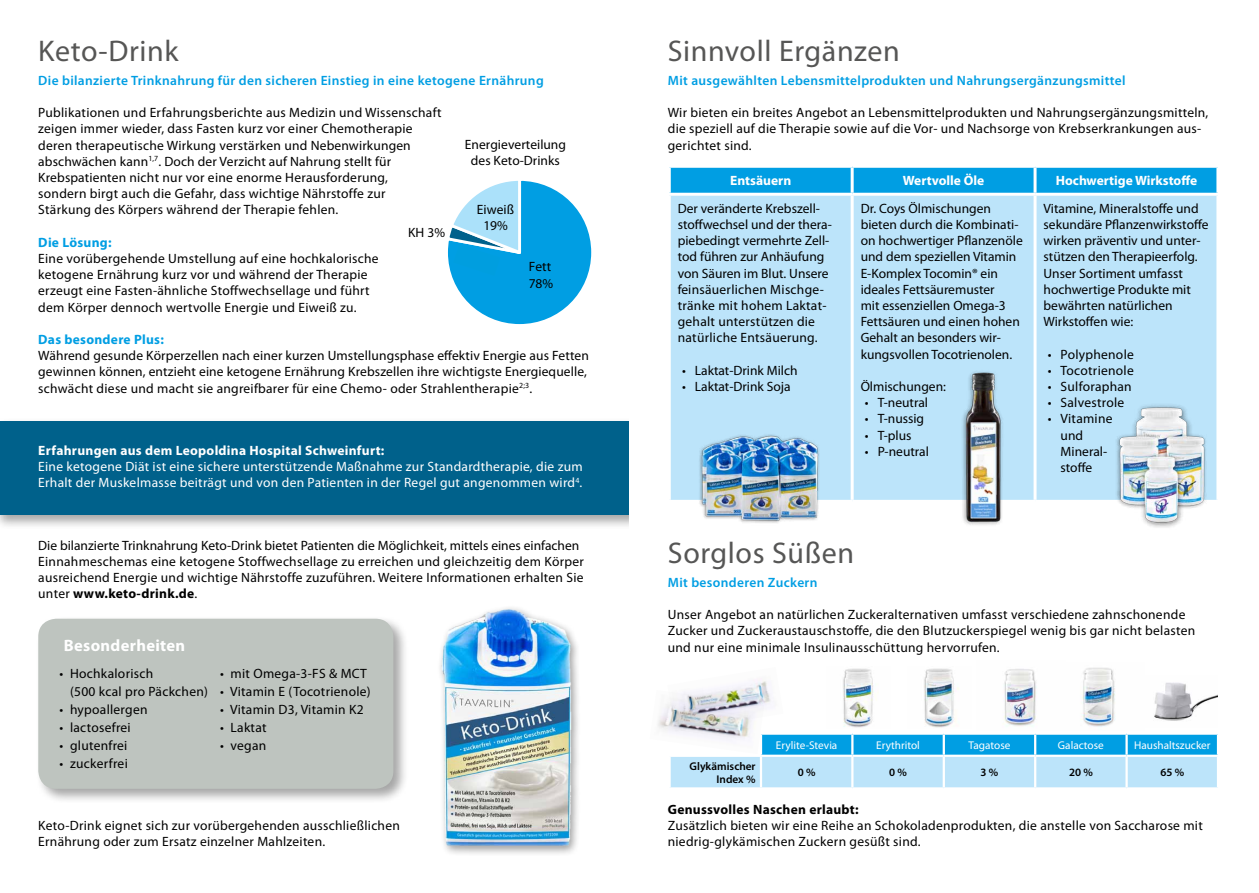
<style>
.page{position:relative;width:1259px;height:893px;background:#fff}
.page>*{position:absolute;margin:0;border:0;box-sizing:border-box;transform-origin:0 0}
.t1{font:30px "Myriad Pro";letter-spacing:.02em;color:#565655}
.t2{font:700 16.5px "Myriad Pro";letter-spacing:.02em;color:#fff}
.t3{font:13.5px/16.2px "Myriad Pro";letter-spacing:.02em;color:#000}
.t4{font:13.5px/16.2px "Myriad Pro";color:#000}
.t5{font:600 13.5px "Myriad Pro";letter-spacing:.025em;color:#009ee3}
.t6{font:13.5px/16.2px "Myriad Pro";letter-spacing:.02em;color:#fff}
.t7{font:700 13.5px "Myriad Pro";letter-spacing:.015em;color:#fff}
.t8{font:700 13.5px "Myriad Pro";letter-spacing:.02em;color:#000}
.t9{font:700 13.5px "Myriad Pro";letter-spacing:.02em;color:#009ee3}
.t10{font:11.25px "Myriad Pro";color:#fff}
.t11{font:600 11.25px/13.5px "Myriad Pro";color:#000;text-align:right}
.s1{font-weight:700}
</style>
<div class="page">
<div style="left:35px;top:616px;width:373px;height:188px;background:#000;opacity:.35"></div>
<div style="left:38px;top:619px;width:355px;height:170px;background:#bec4bf;border-radius:18px"></div>
<div style="left:0;top:418px;width:644px;height:111px;background:#000;opacity:.35"></div>
<div style="left:0;top:421px;width:629px;height:93px;background:#00618b"></div>
<img style="left:365px;top:608px;width:213px;height:246px">
<div style="left:629px;top:341px;width:39px;height:201px;background:#fff"></div>
<div style="left:671px;top:168px;width:545px;height:25px;background:#009ee3"></div>
<div style="left:671px;top:196px;width:545px;height:304px;background:#bce4fa"></div>
<hr style="left:850px;top:168px;width:3px;height:25px;background:#fff">
<hr style="left:1033px;top:168px;width:3px;height:25px;background:#fff">
<hr style="left:850px;top:196px;width:3px;height:304px;background:#fff">
<hr style="left:1033px;top:196px;width:3px;height:304px;background:#fff">
<img style="left:843px;top:668px;width:31px;height:60px">
<img style="left:924px;top:668px;width:35px;height:60px">
<img style="left:1004px;top:669px;width:33px;height:57px">
<img style="left:1080px;top:667px;width:35px;height:60px">
<img style="left:1154px;top:682px;width:63px;height:39px">
<svg style="left:670px;top:735px;width:547px;height:52px;background:#7cccf2"></svg>
<hr style="left:760px;top:735px;width:2px;height:20px;background:#fff">
<hr style="left:851px;top:735px;width:2px;height:20px;background:#fff">
<hr style="left:942px;top:735px;width:3px;height:20px;background:#fff">
<hr style="left:1034px;top:735px;width:2px;height:20px;background:#fff">
<hr style="left:1125px;top:735px;width:2px;height:20px;background:#fff">
<hr style="left:668px;top:755px;width:93px;height:2px;background:#fff">
<hr style="left:761px;top:755px;width:91px;height:2px;background:#fff">
<hr style="left:760px;top:757px;width:2px;height:30px;background:#fff">
<hr style="left:852px;top:755px;width:91px;height:2px;background:#fff">
<hr style="left:851px;top:757px;width:2px;height:30px;background:#fff">
<hr style="left:943px;top:755px;width:92px;height:2px;background:#fff">
<hr style="left:942px;top:757px;width:3px;height:30px;background:#fff">
<hr style="left:1035px;top:755px;width:91px;height:2px;background:#fff">
<hr style="left:1034px;top:757px;width:2px;height:30px;background:#fff">
<hr style="left:1126px;top:755px;width:93px;height:2px;background:#fff">
<hr style="left:1125px;top:757px;width:2px;height:30px;background:#fff">
<img style="left:719px;top:678px;width:52px;height:28px">
<img style="left:658px;top:690px;width:106px;height:64px">
<img style="left:690px;top:396px;width:140px;height:127px">
<img style="left:896px;top:361px;width:174px;height:164px">
<img style="left:1108px;top:400px;width:104px;height:128px">
<svg style="left:448px;top:180px;width:144px;height:145px"></svg>
<h1 class="t1" style="left:38px;top:32px;width:142px">Keto-Drink</h1>
<p class="t5" style="left:38px;top:72px;width:507px">Die bilanzierte Trinknahrung für den sicheren Einstieg in eine ketogene Ernährung</p>
<p class="t3" style="left:38px;top:104px;width:405px">Publikationen und Erfahrungsberichte aus Medizin und Wissenschaft zeigen immer wieder, dass Fasten kurz vor einer Chemotherapie deren therapeutische Wirkung verstärken und Nebenwirkungen abschwächen kann<sup>1,7</sup>. Doch der Verzicht auf Nahrung stellt für Krebspatienten nicht nur vor eine enorme Herausforderung,<br>sondern birgt auch die Gefahr, dass wichtige Nährstoffe zur Stärkung des Körpers während der Therapie fehlen.</p>
<p class="t9" style="left:38px;top:233px;width:75px">Die Lösung:</p>
<p class="t3" style="left:38px;top:250px;width:342px">Eine vorübergehende Umstellung auf eine hochkalorische ketogene Ernährung kurz vor und während der Therapie erzeugt eine Fasten-ähnliche Stoffwechsellage und führt dem Körper dennoch wertvolle Energie und Eiweiß zu.</p>
<p class="t9" style="left:38px;top:331px;width:127px">Das besondere Plus:</p>
<p class="t3" style="left:38px;top:347px;width:552px">Während gesunde Körperzellen nach einer kurzen Umstellungsphase effektiv Energie aus Fetten gewinnen können, entzieht eine ketogene Ernährung Krebszellen ihre wichtigste Energiequelle, schwächt diese und macht sie angreifbarer für eine Chemo- oder Strahlentherapie<sup>2;3</sup>.</p>
<p class="t3" style="left:465px;top:136px;width:103px;text-align:center">Energieverteilung des Keto-Drinks</p>
<p class="t3" style="left:477px;top:201px;width:39px;text-align:center">Eiweiß<br>19%</p>
<p class="t3" style="left:408px;top:224px;width:39px">KH 3%</p>
<p class="t3" style="left:529px;top:259px;width:26px">Fett<br>78%</p>
<p class="t7" style="left:38px;top:442px;width:348px">Erfahrungen aus dem Leopoldina Hospital Schweinfurt:</p>
<p class="t6" style="left:38px;top:458px;width:546px">Eine ketogene Diät ist eine sichere unterstützende Maßnahme zur Standardtherapie, die zum<br>Erhalt der Muskelmasse beiträgt und von den Patienten in der Regel gut angenommen wird<sup>4</sup>.</p>
<p class="t3" style="left:38px;top:537px;width:547px">Die bilanzierte Trinknahrung Keto-Drink bietet Patienten die Möglichkeit, mittels eines einfachen Einnahmeschemas eine ketogene Stoffwechsellage zu erreichen und gleichzeitig dem Körper ausreichend Energie und wichtige Nährstoffe zuzuführen. Weitere Informationen erhalten Sie unter <span class="s1">www.keto-drink.de</span>.</p>
<p class="t2" style="left:64px;top:634px;width:123px">Besonderheiten</p>
<p class="t3" style="left:70px;top:664px;width:139px;line-height:18px;text-indent:-11px">• Hochkalorisch<br>(500 kcal pro Päckchen)</p>
<p class="t3" style="left:60px;top:701px;width:90px">• hypoallergen</p>
<p class="t3" style="left:60px;top:719px;width:73px">• lactosefrei</p>
<p class="t3" style="left:60px;top:737px;width:69px">• glutenfrei</p>
<p class="t3" style="left:60px;top:755px;width:70px">• zuckerfrei</p>
<p class="t3" style="left:220px;top:665px;width:148px">• mit Omega-3-FS &amp; MCT</p>
<p class="t3" style="left:220px;top:683px;width:152px">• Vitamin E (Tocotrienole)</p>
<p class="t3" style="left:220px;top:701px;width:145px">• Vitamin D3, Vitamin K2</p>
<p class="t3" style="left:220px;top:719px;width:48px">• Laktat</p>
<p class="t3" style="left:220px;top:737px;width:48px">• vegan</p>
<p class="t3" style="left:38px;top:817px;width:363px">Keto-Drink eignet sich zur vorübergehenden ausschließlichen<br>Ernährung oder zum Ersatz einzelner Mahlzeiten.</p>
<h1 class="t1" style="left:668px;top:32px;width:233px">Sinnvoll Ergänzen</h1>
<p class="t5" style="left:668px;top:72px;width:459px">Mit ausgewählten Lebensmittelprodukten und Nahrungsergänzungsmittel</p>
<p class="t3" style="left:668px;top:104px;width:542px">Wir bieten ein breites Angebot an Lebensmittelprodukten und Nahrungsergänzungsmitteln, die speziell auf die Therapie sowie auf die Vor- und Nachsorge von Krebserkrankungen aus&shy;gerichtet sind.</p>
<p class="t7" style="left:730px;top:172px;width:63px">Entsäuern</p>
<p class="t7" style="left:903px;top:172px;width:83px">Wertvolle Öle</p>
<p class="t7" style="left:1055px;top:172px;width:143px">Hochwertige Wirkstoffe</p>
<p class="t4" style="left:678px;top:200px;width:156px">Der veränderte Krebszell&shy;stoffwechsel und der thera&shy;piebedingt vermehrte Zell&shy;tod führen zur Anhäufung von Säuren im Blut. Unsere feinsäuerlichen Mischge&shy;tränke mit hohem Laktat&shy;gehalt unterstützen die natürliche Entsäuerung.</p>
<p class="t4" style="left:682px;top:362px;width:117px">• Laktat-Drink Milch</p>
<p class="t4" style="left:682px;top:378px;width:110px">• Laktat-Drink Soja</p>
<p class="t4" style="left:860px;top:200px;width:164px">Dr. Coys Ölmischungen bieten durch die Kombinati&shy;on hochwertiger Pflanzenöle und dem speziellen Vitamin<br>E-Komplex Tocomin® ein ideales Fettsäuremuster<br>mit essenziellen Omega-3<br>Fettsäuren und einen hohen<br>Gehalt an besonders wir&shy;kungsvollen Tocotrienolen.</p>
<p class="t4" style="left:860px;top:378px;width:87px">Ölmischungen:</p>
<p class="t4" style="left:865px;top:394px;width:65px">• T-neutral</p>
<p class="t3" style="left:865px;top:411px;width:61px">• T-nussig</p>
<p class="t3" style="left:865px;top:427px;width:48px">• T-plus</p>
<p class="t4" style="left:865px;top:443px;width:66px">• P-neutral</p>
<p class="t4" style="left:1043px;top:200px;width:166px">Vitamine, Mineralstoffe und sekundäre Pflanzenwirkstoffe wirken präventiv und unter&shy;stützen den Therapieerfolg.<br>Unser Sortiment umfasst hochwertige Produkte mit bewährten natürlichen<br>Wirkstoffen wie:</p>
<p class="t3" style="left:1047px;top:346px;width:88px">• Polyphenole</p>
<p class="t3" style="left:1047px;top:362px;width:87px">• Tocotrienole</p>
<p class="t3" style="left:1047px;top:378px;width:85px">• Sulforaphan</p>
<p class="t3" style="left:1047px;top:394px;width:78px">• Salvestrole</p>
<p class="t4" style="left:1060px;top:411px;width:54px;text-indent:-13px">• Vitamine und<br>Mineral&shy;stoffe</p>
<h1 class="t1" style="left:668px;top:534px;width:188px">Sorglos Süßen</h1>
<p class="t5" style="left:668px;top:574px;width:151px">Mit besonderen Zuckern</p>
<p class="t3" style="left:668px;top:606px;width:529px">Unser Angebot an natürlichen Zuckeralternativen umfasst verschiedene zahnschonende<br>Zucker und Zuckeraustauschstoffe, die den Blutzuckerspiegel wenig bis gar nicht belasten und nur eine minimale Insulinausschüttung hervorrufen.</p>
<p class="t10" style="left:776px;top:738px;width:63px">Erylite-Stevia</p>
<p class="t10" style="left:876px;top:738px;width:45px">Erythritol</p>
<p class="t10" style="left:968px;top:738px;width:43px">Tagatose</p>
<p class="t10" style="left:1058px;top:738px;width:47px">Galactose</p>
<p class="t10" style="left:1134px;top:738px;width:78px">Haushaltszucker</p>
<p class="t11" style="left:689px;top:759px;width:68px">Glykämischer<br>Index %</p>
<p class="t11" style="left:798px;top:765px;width:19px">0 %</p>
<p class="t11" style="left:889px;top:765px;width:19px">0 %</p>
<p class="t11" style="left:980px;top:765px;width:19px">3 %</p>
<p class="t11" style="left:1069px;top:765px;width:25px">20 %</p>
<p class="t11" style="left:1160px;top:765px;width:25px">65 %</p>
<p class="t8" style="left:668px;top:800px;width:192px">Genussvolles Naschen erlaubt:</p>
<p class="t3" style="left:668px;top:817px;width:536px">Zusätzlich bieten wir eine Reihe an Schokoladenprodukten, die anstelle von Saccharose mit niedrig-glykämischen Zuckern gesüßt sind.</p>
</div>
